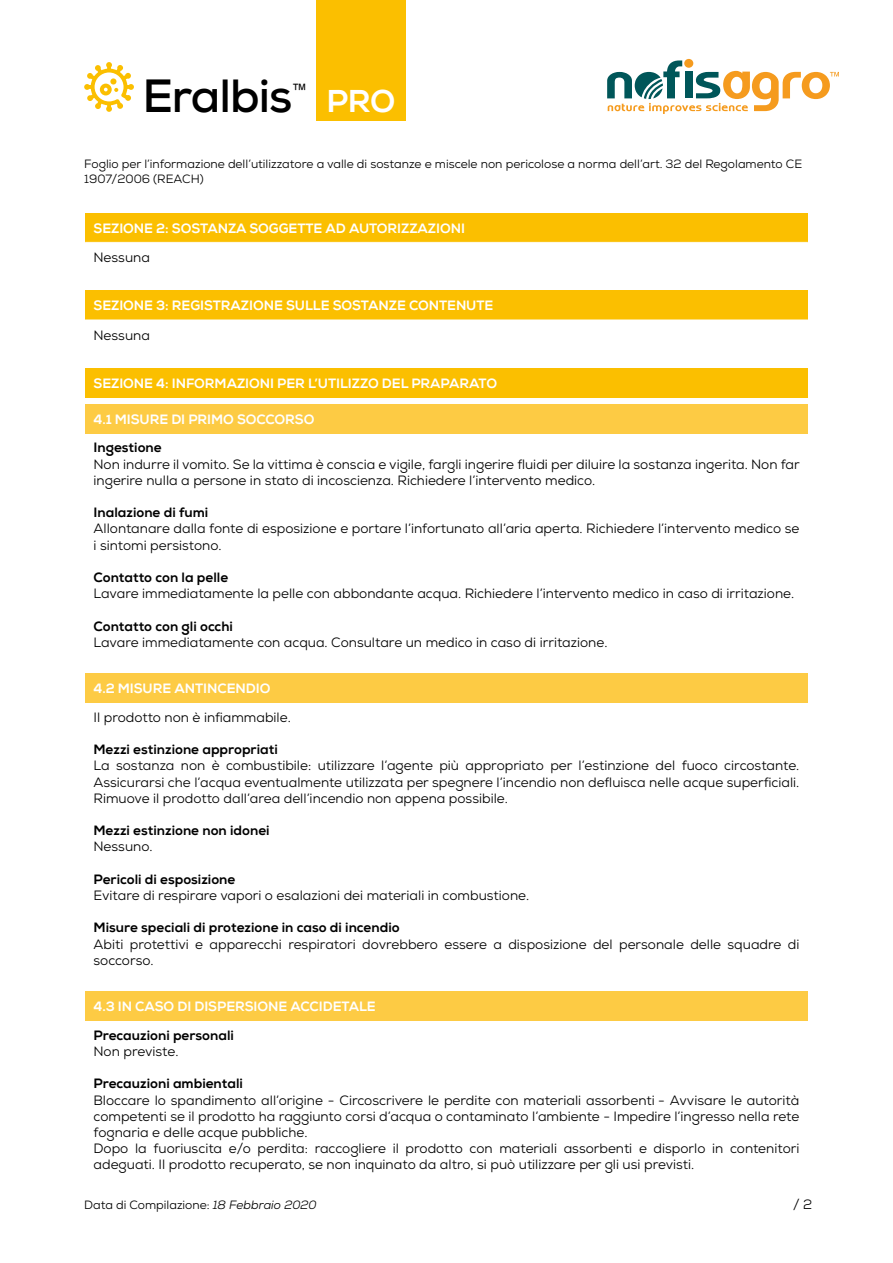
<style>
.page{position:relative;width:893px;height:1263px;background:#fff}
.page>*{position:absolute;margin:0;border:0;box-sizing:border-box;transform-origin:0 0}
.t1{font:700 46.5px "Nexa";letter-spacing:-.02em;color:#000}
.t2{font:15.75px "Arial";color:#000}
.t3{font:13.5px/16.2px "Nexa";color:#000}
.t4{font:800 13.5px "Nexa";color:#000}
.t5{font:800 13.5px "Nexa";letter-spacing:-.005em;color:#fff}
.t6{font:12px/14.4px "Nexa";color:#000}
.s1{font-weight:800;font-size:31.5px;color:#fff}
.s2{font-style:italic}
</style>
<div class="page">
<svg style="left:607px;top:60px;width:232px;height:54px"></svg>
<div style="left:85px;top:290px;width:723px;height:30px;background:#fbbf00"></div>
<div style="left:85px;top:673px;width:723px;height:30px;background:#fdcb44"></div>
<div style="left:85px;top:991px;width:723px;height:30px;background:#fdcb44"></div>
<div style="left:85px;top:404px;width:723px;height:30px;background:#fdcb44"></div>
<div style="left:85px;top:368px;width:723px;height:30px;background:#fbbf00"></div>
<div style="left:85px;top:213px;width:723px;height:29px;background:#fbbf00"></div>
<div style="left:316px;top:0;width:90px;height:120px;background:#fbbf00"></div>
<svg style="left:84px;top:62px;width:50px;height:50px"></svg>
<h1 class="t1" style="left:142px;top:66px;width:254px">Eralbis <span class="s1">PRO</span></h1>
<p class="t2" style="left:291px;top:79px;width:17px">™</p>
<p class="t6" style="left:84px;top:157px;width:720px">Foglio per l’informazione dell’utilizzatore a valle di sostanze e miscele non pericolose a norma dell’art. 32 del Regolamento CE<br>1907/2006 (REACH)</p>
<p class="t5" style="left:94px;top:220px;width:373px">SEZIONE 2: SOSTANZA SOGGETTE AD AUTORIZZAZIONI</p>
<p class="t3" style="left:94px;top:250px;width:58px">Nessuna</p>
<p class="t5" style="left:94px;top:297px;width:401px">SEZIONE 3: REGISTRAZIONE SULLE SOSTANZE CONTENUTE</p>
<p class="t3" style="left:94px;top:327px;width:58px">Nessuna</p>
<p class="t5" style="left:94px;top:375px;width:405px">SEZIONE 4: INFORMAZIONI PER L’UTILIZZO DEL PRAPARATO</p>
<p class="t5" style="left:94px;top:411px;width:222px">4.1 MISURE DI PRIMO SOCCORSO</p>
<p class="t4" style="left:94px;top:439px;width:70px">Ingestione</p>
<p class="t3" style="left:94px;top:456px;width:708px">Non indurre il vomito. Se la vittima è conscia e vigile, fargli ingerire fluidi per diluire la sostanza ingerita. Non far ingerire nulla a persone in stato di incoscienza. Richiedere l’intervento medico.</p>
<p class="t4" style="left:94px;top:504px;width:116px">Inalazione di fumi</p>
<p class="t3" style="left:94px;top:521px;width:707px">Allontanare dalla fonte di esposizione e portare l’infortunato all’aria aperta. Richiedere l’intervento medico se i sintomi persistono.</p>
<p class="t4" style="left:94px;top:569px;width:136px">Contatto con la pelle</p>
<p class="t3" style="left:94px;top:585px;width:702px">Lavare immediatamente la pelle con abbondante acqua. Richiedere l’intervento medico in caso di irritazione.</p>
<p class="t4" style="left:94px;top:618px;width:141px">Contatto con gli occhi</p>
<p class="t3" style="left:94px;top:634px;width:515px">Lavare immediatamente con acqua. Consultare un medico in caso di irritazione.</p>
<p class="t5" style="left:94px;top:680px;width:178px">4.2 MISURE ANTINCENDIO</p>
<p class="t3" style="left:94px;top:709px;width:199px">Il prodotto non è infiammabile.</p>
<p class="t4" style="left:94px;top:741px;width:186px">Mezzi estinzione appropriati</p>
<p class="t3" style="left:94px;top:758px;width:707px;text-align:justify">La sostanza non è combustibile: utilizzare l’agente più appropriato per l’estinzione del fuoco circostante.<br>Assicurarsi che l’acqua eventualmente utilizzata per spegnere l’incendio non defluisca nelle acque superficiali.<br>Rimuove il prodotto dall’area dell’incendio non appena possibile.</p>
<p class="t4" style="left:94px;top:822px;width:178px">Mezzi estinzione non idonei</p>
<p class="t3" style="left:94px;top:839px;width:61px">Nessuno.</p>
<p class="t4" style="left:94px;top:871px;width:143px">Pericoli di esposizione</p>
<p class="t3" style="left:94px;top:887px;width:437px">Evitare di respirare vapori o esalazioni dei materiali in combustione.</p>
<p class="t4" style="left:94px;top:919px;width:308px">Misure speciali di protezione in caso di incendio</p>
<p class="t3" style="left:94px;top:936px;width:707px">Abiti protettivi e apparecchi respiratori dovrebbero essere a disposizione del personale delle squadre di soccorso.</p>
<p class="t5" style="left:94px;top:998px;width:284px">4.3 IN CASO DI DISPERSIONE ACCIDETALE</p>
<p class="t4" style="left:94px;top:1027px;width:142px">Precauzioni personali</p>
<p class="t3" style="left:94px;top:1043px;width:87px">Non previste.</p>
<p class="t4" style="left:94px;top:1075px;width:151px">Precauzioni ambientali</p>
<p class="t3" style="left:94px;top:1092px;width:707px">Bloccare lo spandimento all’origine - Circoscrivere le perdite con materiali assorbenti - Avvisare le autorità competenti se il prodotto ha raggiunto corsi d’acqua o contaminato l’ambiente - Impedire l’ingresso nella rete fognaria e delle acque pubbliche.<br>Dopo la fuoriuscita e/o perdita: raccogliere il prodotto con materiali assorbenti e disporlo in contenitori adeguati. Il prodotto recuperato, se non inquinato da altro, si può utilizzare per gli usi previsti.</p>
<p class="t6" style="left:84px;top:1197px;width:234px">Data di Compilazione: <span class="s2">18 Febbraio 2020</span></p>
<p class="t3" style="left:793px;top:1196px;width:21px">/ 2</p>
</div>
